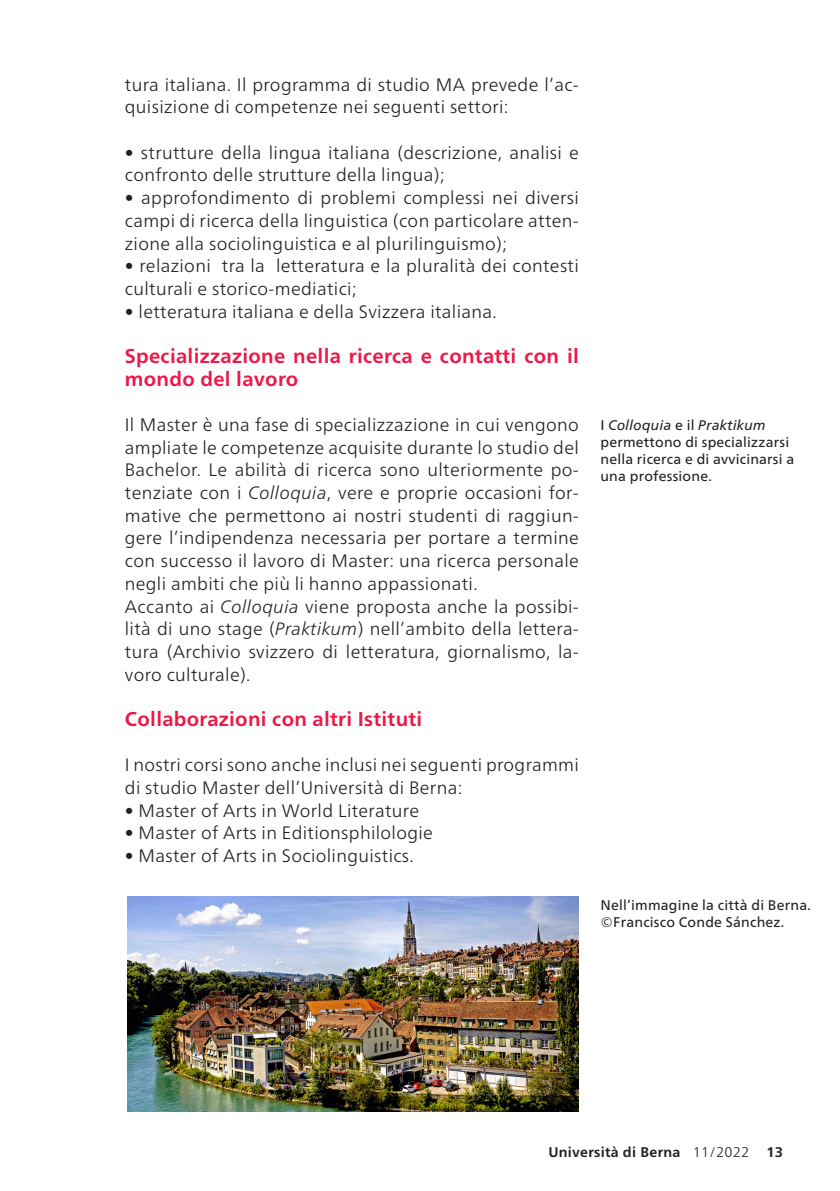
<style>
.page{position:relative;width:840px;height:1191px;background:#fff}
.page>*{position:absolute;margin:0;border:0;box-sizing:border-box;transform-origin:0 0}
._2__Untertitel{font:700 20px/22.6px "Frutiger Neue LT Pro";letter-spacing:.015em;color:#ed1748}
._5__Grundtext_9pt{font:300 18px/22.6px "Frutiger Neue LT Pro";letter-spacing:.02em;color:#231f20}
._6__Legende_Fussn_Ma{font:14px/17px "Frutiger Neue LT";letter-spacing:.015em;color:#231f20}
.t1{font:700 14px "Frutiger Neue LT Pro";letter-spacing:.02em;color:#231f20}
.s1{font-style:italic}
.s2{font-weight:300}
</style>
<div class="page">
<img style="left:128px;top:896px;width:450px;height:215px">
<p class="_5__Grundtext_9pt" style="left:125px;top:73px;width:455px">tura italiana. Il programma di studio MA prevede l’ac&shy;quisizione di competenze nei seguenti settori:</p>
<p class="_5__Grundtext_9pt" style="left:125px;top:141px;width:455px">• strutture della lingua italiana (descrizione, analisi e confronto delle strutture della lingua);</p>
<p class="_5__Grundtext_9pt" style="left:125px;top:186px;width:455px;text-align:justify">• approfondimento di problemi complessi nei diversi campi di ricerca della linguistica (con particolare atten&shy;zione alla sociolinguistica e al plurilinguismo);</p>
<p class="_5__Grundtext_9pt" style="left:125px;top:254px;width:455px">• relazioni tra la letteratura e la pluralità dei contesti culturali e storico-mediatici;</p>
<p class="_5__Grundtext_9pt" style="left:125px;top:300px;width:373px">• letteratura italiana e della Svizzera italiana.</p>
<p class="_2__Untertitel" style="left:125px;top:344px;width:455px">Specializzazione nella ricerca e contatti con il mondo del lavoro</p>
<p class="_5__Grundtext_9pt" style="left:125px;top:413px;width:455px;text-align:justify">Il Master è una fase di specializzazione in cui vengono ampliate le competenze acquisite durante lo studio del Bachelor. Le abilità di ricerca sono ulteriormente po&shy;tenziate con i <span class="s1">Colloquia</span>, vere e proprie occasioni for&shy;mative che permettono ai nostri studenti di raggiun&shy;gere l’indipendenza necessaria per portare a termine con successo il lavoro di Master: una ricerca personale negli ambiti che più li hanno appassionati.</p>
<p class="_5__Grundtext_9pt" style="left:125px;top:595px;width:455px;text-align:justify">Accanto ai <span class="s1">Colloquia</span> viene proposta anche la possibi&shy;lità di uno stage (<span class="s1">Praktikum</span>) nell’ambito della lettera&shy;tura (Archivio svizzero di letteratura, giornalismo, la&shy;voro culturale).</p>
<p class="_2__Untertitel" style="left:125px;top:707px;width:299px">Collaborazioni con altri Istituti</p>
<p class="_5__Grundtext_9pt" style="left:125px;top:753px;width:455px">I nostri corsi sono anche inclusi nei seguenti programmi di studio Master dell’Università di Berna:</p>
<p class="_5__Grundtext_9pt" style="left:125px;top:799px;width:295px">• Master of Arts in World Literature</p>
<p class="_5__Grundtext_9pt" style="left:125px;top:821px;width:309px">• Master of Arts in Editionsphilologie</p>
<p class="_5__Grundtext_9pt" style="left:125px;top:844px;width:290px">• Master of Arts in Sociolinguistics.</p>
<p class="_6__Legende_Fussn_Ma" style="left:600px;top:416px;width:195px">I <span class="s1">Colloquia</span> e il <span class="s1">Praktikum </span>permettono di specializzarsi nella ricerca e di avvicinarsi a una professione.</p>
<p class="_6__Legende_Fussn_Ma" style="left:600px;top:897px;width:212px">Nell’immagine la città di Berna.</p>
<p class="_6__Legende_Fussn_Ma" style="left:600px;top:914px;width:185px">©Francisco Conde Sánchez.</p>
<p class="t1" style="left:548px;top:1143px;width:236px">Università di Berna <span class="s2">11/2022</span> 13</p>
</div>
